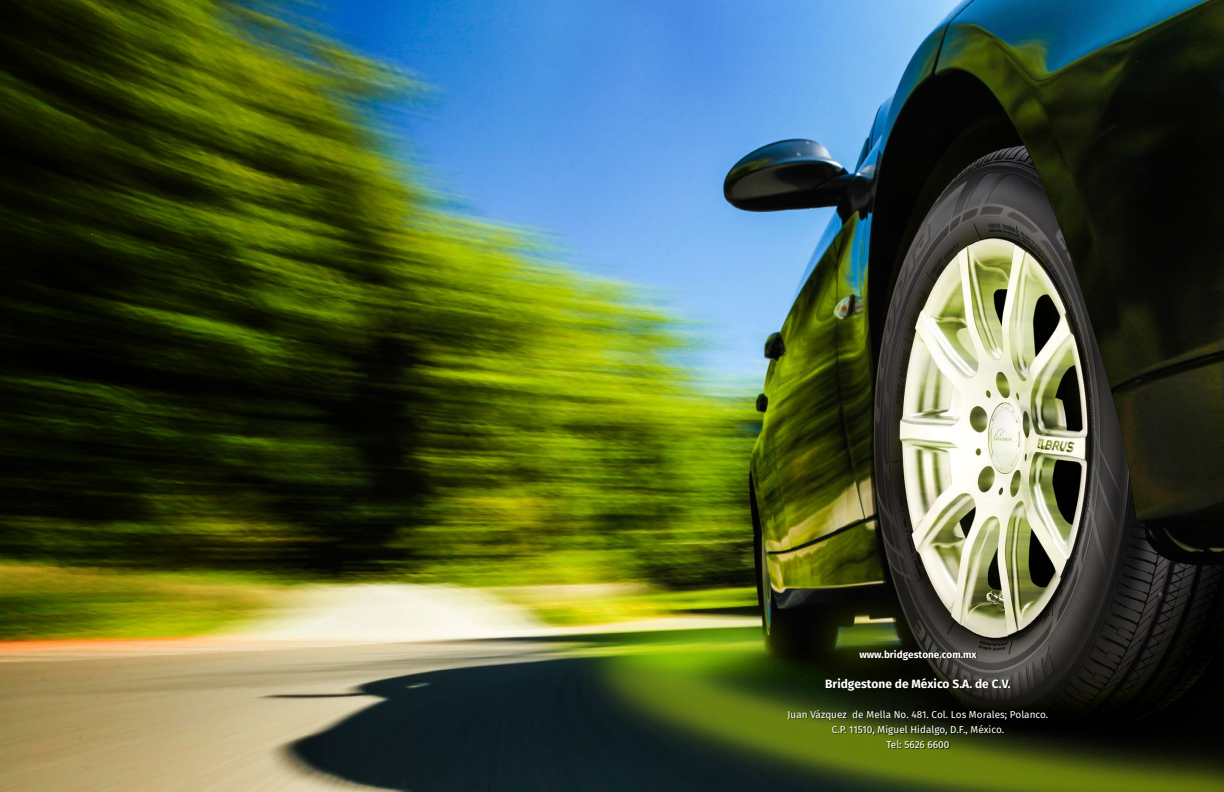
<style>
.page{position:relative;width:1224px;height:792px;background:#fff}
.page>*{position:absolute;margin:0;border:0;box-sizing:border-box;transform-origin:0 0}
.t1{font:700 12px "Fira Sans";color:#fff}
.t2{font:10px/15px "Fira Sans";color:#fff;text-align:center}
.t3{font:700 10px "Fira Sans";color:#fff}
</style>
<div class="page">
<img style="left:0;top:0;width:1224px;height:792px">
<div style="left:788px;top:650px;width:261px;height:99px;background:#000;opacity:.75"></div>
<p class="t3" style="left:859px;top:646px;width:119px">www.bridgestone.com.mx</p>
<p class="t1" style="left:825px;top:673px;width:187px">Bridgestone de México S.A. de C.V.</p>
<p class="t2" style="left:788px;top:706px;width:262px">Juan Vázquez de Mella No. 481. Col. Los Morales; Polanco.<br>C.P. 11510, Miguel Hidalgo, D.F., México.<br>Tel: 5626 6600</p>
</div>
